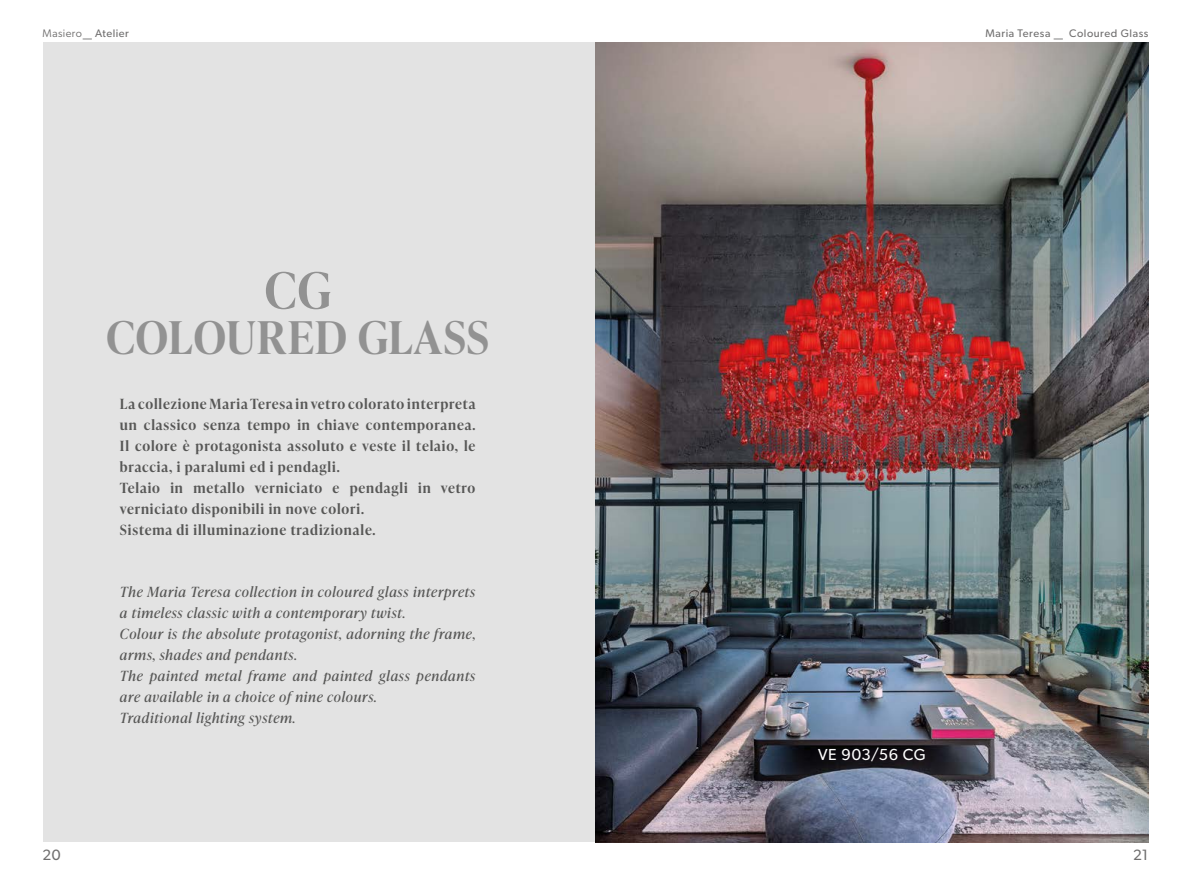
<style>
.page{position:relative;width:1191px;height:885px;background:#fff}
.page>*{position:absolute;margin:0;border:0;box-sizing:border-box;transform-origin:0 0}
.t1{font:600 50px "Ivy Presto Headline";color:#929292}
.t2{font:600 45px "Ivy Presto Headline";letter-spacing:.01em;color:#929292}
.t3{font:16px "Gibson";letter-spacing:.03em;color:#fff}
.t4{font:15px "Gibson";color:#706f6f}
.t5{font:600 14px/21px "Ivy Presto Headline";letter-spacing:.06em;color:#575756}
.t6{font:italic 14px/21px "Ivy Presto Headline";letter-spacing:.05em;color:#575756}
.t7{font:11px "Gibson";letter-spacing:.05em;color:#706f6f}
.t8{font:11px "Gibson";letter-spacing:.04em;color:#706f6f}
</style>
<div class="page">
<div style="left:43px;top:43px;width:1105px;height:799px;background:#e3e3e3"></div>
<img style="left:595px;top:43px;width:553px;height:799px">
<p class="t7" style="left:95px;top:26px;width:35px">Atelier</p>
<p class="t7" style="left:985px;top:27px;width:67px">Maria Teresa</p>
<p class="t8" style="left:43px;top:26px;width:41px">Masiero</p>
<p class="t7" style="left:1069px;top:27px;width:81px">Coloured Glass</p>
<p class="t7" style="left:83px;top:31px;width:11px">—</p>
<p class="t7" style="left:1053px;top:32px;width:11px">—</p>
<h1 class="t1" style="left:264px;top:254px;width:68px">CG</h1>
<h2 class="t2" style="left:106px;top:305px;width:384px">COLOURED GLASS</h2>
<p class="t5" style="left:120px;top:393px;width:357px">La collezione Maria Teresa in vetro colorato interpreta un classico senza tempo in chiave contemporanea.<br>Il colore è protagonista assoluto e veste il telaio, le braccia, i paralumi ed i pendagli.<br>Telaio in metallo verniciato e pendagli in vetro verniciato disponibili in nove colori.<br>Sistema di illuminazione tradizionale.</p>
<p class="t6" style="left:120px;top:581px;width:357px">The Maria Teresa collection in coloured glass interprets a timeless classic with a contemporary twist.<br>Colour is the absolute protagonist, adorning the frame, arms, shades and pendants.<br>The painted metal frame and painted glass pendants are available in a choice of nine colours.<br>Traditional lighting system.</p>
<p class="t3" style="left:818px;top:744px;width:109px">VE 903/56 CG</p>
<p class="t4" style="left:43px;top:845px;width:19px">20</p>
<p class="t4" style="left:1133px;top:845px;width:17px">21</p>
</div>
